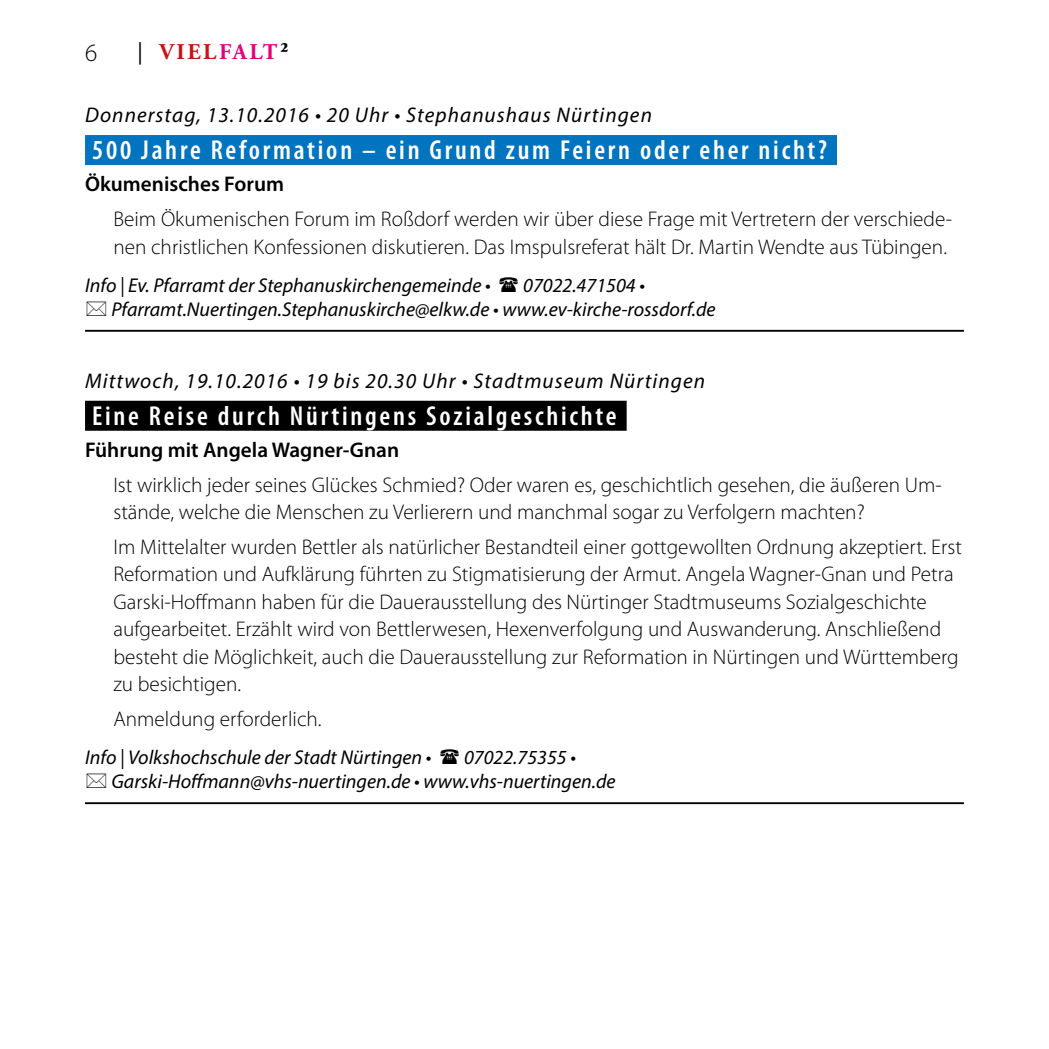
<style>
.page{position:relative;width:1049px;height:1049px;background:#fff}
.page>*{position:absolute;margin:0;border:0;box-sizing:border-box;transform-origin:0 0}
.t1{font:600 condensed 27.5px "Myriad Pro";letter-spacing:.1em;color:#fff}
.t2{font:300 25px "Myriad Pro";color:#000}
.t3{font:700 22.5px "Adobe Garamond Pro";letter-spacing:.115em;color:#cd1013}
.t4{font:300 21.25px/27.5px "Myriad Pro";color:#000}
.t5{font:italic 21.25px "Myriad Pro";letter-spacing:.05em;color:#000}
.t6{font:600 21.25px "Myriad Pro";color:#000}
.t7{font:italic 20px/24px "Myriad Pro";color:#000}
.s1{font-family:"Myriad Pro";font-weight:400;color:#000}
.s2{color:#e5007c}
.s3{color:#000}
</style>
<div class="page">
<div style="left:85px;top:135px;width:752px;height:30px;background:#0074be"></div>
<hr style="left:85px;top:330px;width:879px;height:2px;background:#000">
<div style="left:85px;top:401px;width:542px;height:30px;background:#000"></div>
<hr style="left:85px;top:802px;width:879px;height:2px;background:#000">
<p class="t2" style="left:85px;top:38px;width:14px">6</p>
<p class="t3" style="left:138px;top:39px;width:153px"><span class="s1">|</span> VIEL<span class="s2">FALT</span><span class="s3">²</span></p>
<p class="t5" style="left:85px;top:102px;width:568px">Donnerstag, 13.10.2016 • 20 Uhr • Stephanushaus Nürtingen</p>
<p class="t1" style="left:92px;top:133px;width:736px">500 Jahre Reformation – ein Grund zum Feiern oder eher nicht?</p>
<p class="t6" style="left:85px;top:171px;width:201px">Ökumenisches Forum</p>
<p class="t4" style="left:113px;top:205px;width:840px">Beim Ökumenischen Forum im Roßdorf werden wir über diese Frage mit Vertretern der verschiede&shy;nen christlichen Konfessionen diskutieren. Das Imspulsreferat hält Dr. Martin Wendte aus Tübingen.</p>
<p class="t7" style="left:85px;top:273px;width:407px">Info | Ev. Pfarramt der Stephanuskirchengemeinde •</p>
<p class="t7" style="left:111px;top:273px;width:606px;text-indent:412px">07022.471504 •<br>Pfarramt.Nuertingen.Stephanuskirche@elkw.de • www.ev-kirche-rossdorf.de</p>
<p class="t5" style="left:85px;top:368px;width:622px">Mittwoch, 19.10.2016 • 19 bis 20.30 Uhr • Stadtmuseum Nürtingen</p>
<p class="t1" style="left:92px;top:398px;width:526px">Eine Reise durch Nürtingens Sozialgeschichte</p>
<p class="t6" style="left:85px;top:436px;width:316px">Führung mit Angela Wagner-Gnan</p>
<p class="t4" style="left:113px;top:471px;width:830px">Ist wirklich jeder seines Glückes Schmied? Oder waren es, geschichtlich gesehen, die äußeren Um&shy;stände, welche die Menschen zu Verlierern und manchmal sogar zu Verfolgern machten?</p>
<p class="t4" style="left:113px;top:533px;width:850px">Im Mittelalter wurden Bettler als natürlicher Bestandteil einer gottgewollten Ordnung akzeptiert. Erst Reformation und Aufklärung führten zu Stigmatisierung der Armut. Angela Wagner-Gnan und Petra Garski-Hoffmann haben für die Dauerausstellung des Nürtinger Stadtmuseums Sozialgeschichte aufgearbeitet. Erzählt wird von Bettlerwesen, Hexenverfolgung und Auswanderung. Anschließend besteht die Möglichkeit, auch die Dauerausstellung zur Reformation in Nürtingen und Württemberg zu besichtigen.</p>
<p class="t4" style="left:113px;top:705px;width:210px">Anmeldung erforderlich.</p>
<p class="t7" style="left:85px;top:745px;width:348px">Info | Volkshochschule der Stadt Nürtingen •</p>
<p class="t7" style="left:111px;top:745px;width:506px;text-indent:353px">07022.75355 •<br>Garski-Hoffmann@vhs-nuertingen.de • www.vhs-nuertingen.de</p>
</div>
